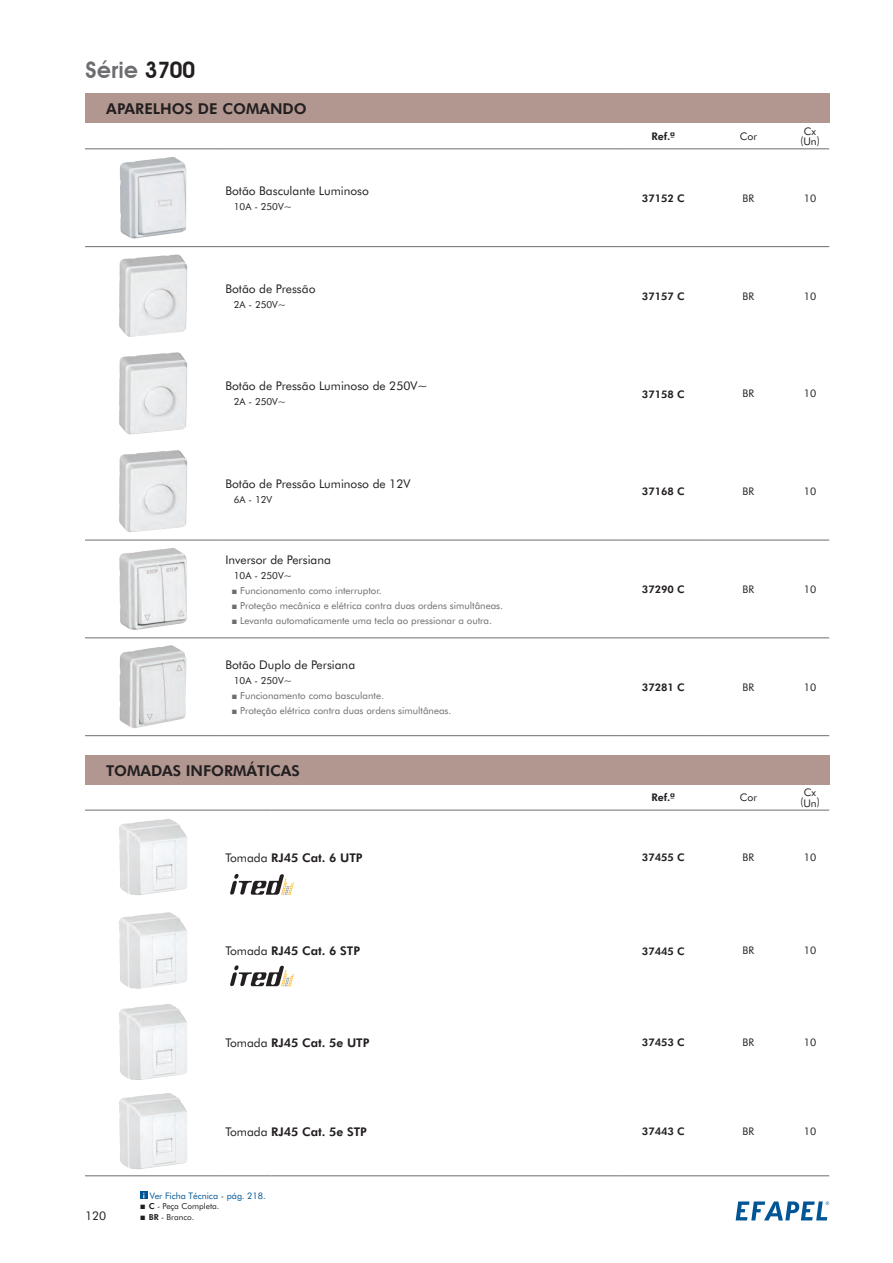
<style>
.page{position:relative;width:893px;height:1263px;background:#fff}
.page>*{position:absolute;margin:0;border:0;box-sizing:border-box;transform-origin:0 0}
.t1{font:600 22.65px "Avant Garde";color:#6c6d70}
.t2{font:800 15px "Futura BT";color:#231f20}
.t3{font:12px "Futura BT";color:#231f20}
.t4{font:800 12px "Futura BT";color:#231f20}
.t5{font:800 10.5px "Futura BT";color:#231f20}
.t6{font:10.5px/9.8px "Futura BT";color:#231f20;text-align:center}
.t7{font:9.75px/15px "Futura BT";color:#6c6d70}
.t8{font:9.75px "Futura BT";color:#231f20}
.t9{font:9px "Futura BT";color:#005595}
.t10{font:8.25px/10.5px "Futura BT";color:#231f20}
.s1{color:#231f20}
.s2{font-weight:400}
.s3{font-weight:800}
</style>
<div class="page">
<svg style="left:736px;top:1201px;width:93px;height:19px"></svg>
<div style="left:85px;top:94px;width:744px;height:29px;background:#b29790"></div>
<hr style="left:85px;top:540px;width:136px;height:1px;background:#6c6d70">
<hr style="left:221px;top:540px;width:400px;height:1px;background:#6c6d70">
<hr style="left:621px;top:540px;width:85px;height:1px;background:#6c6d70">
<hr style="left:706px;top:540px;width:85px;height:1px;background:#6c6d70">
<hr style="left:791px;top:540px;width:38px;height:1px;background:#6c6d70">
<hr style="left:85px;top:638px;width:136px;height:1px;background:#6c6d70">
<hr style="left:221px;top:638px;width:400px;height:1px;background:#6c6d70">
<hr style="left:621px;top:638px;width:85px;height:1px;background:#6c6d70">
<hr style="left:706px;top:638px;width:85px;height:1px;background:#6c6d70">
<hr style="left:791px;top:638px;width:38px;height:1px;background:#6c6d70">
<hr style="left:85px;top:735px;width:136px;height:1px;background:#6c6d70">
<hr style="left:221px;top:735px;width:400px;height:1px;background:#6c6d70">
<hr style="left:621px;top:735px;width:85px;height:1px;background:#6c6d70">
<hr style="left:706px;top:735px;width:85px;height:1px;background:#6c6d70">
<hr style="left:791px;top:735px;width:38px;height:1px;background:#6c6d70">
<hr style="left:85px;top:149px;width:136px;height:1px;background:#6c6d70">
<hr style="left:221px;top:149px;width:400px;height:1px;background:#6c6d70">
<hr style="left:621px;top:149px;width:85px;height:1px;background:#6c6d70">
<hr style="left:706px;top:149px;width:85px;height:1px;background:#6c6d70">
<hr style="left:791px;top:149px;width:38px;height:1px;background:#6c6d70">
<hr style="left:85px;top:246px;width:136px;height:1px;background:#6c6d70">
<hr style="left:221px;top:246px;width:400px;height:1px;background:#6c6d70">
<hr style="left:621px;top:246px;width:85px;height:1px;background:#6c6d70">
<hr style="left:706px;top:246px;width:85px;height:1px;background:#6c6d70">
<hr style="left:791px;top:246px;width:38px;height:1px;background:#6c6d70">
<img style="left:120px;top:157px;width:66px;height:82px">
<img style="left:119px;top:254px;width:68px;height:83px">
<img style="left:119px;top:352px;width:68px;height:82px">
<img style="left:119px;top:450px;width:68px;height:82px">
<img style="left:119px;top:548px;width:68px;height:82px">
<img style="left:120px;top:645px;width:67px;height:83px">
<div style="left:85px;top:755px;width:744px;height:29px;background:#b29790"></div>
<hr style="left:85px;top:810px;width:136px;height:1px;background:#6c6d70">
<hr style="left:221px;top:810px;width:51px;height:1px;background:#6c6d70">
<hr style="left:272px;top:810px;width:151px;height:1px;background:#6c6d70">
<hr style="left:423px;top:810px;width:198px;height:1px;background:#6c6d70">
<hr style="left:621px;top:810px;width:85px;height:1px;background:#6c6d70">
<hr style="left:706px;top:810px;width:85px;height:1px;background:#6c6d70">
<hr style="left:791px;top:810px;width:38px;height:1px;background:#6c6d70">
<hr style="left:85px;top:1175px;width:136px;height:1px;background:#6c6d70">
<hr style="left:221px;top:1175px;width:51px;height:1px;background:#6c6d70">
<hr style="left:272px;top:1175px;width:151px;height:1px;background:#6c6d70">
<hr style="left:423px;top:1175px;width:198px;height:1px;background:#6c6d70">
<hr style="left:621px;top:1175px;width:85px;height:1px;background:#6c6d70">
<hr style="left:706px;top:1175px;width:85px;height:1px;background:#6c6d70">
<hr style="left:791px;top:1175px;width:38px;height:1px;background:#6c6d70">
<img style="left:119px;top:819px;width:68px;height:76px">
<img style="left:119px;top:912px;width:68px;height:77px">
<img style="left:119px;top:1004px;width:68px;height:76px">
<img style="left:119px;top:1093px;width:68px;height:77px">
<svg style="left:230px;top:874px;width:64px;height:21px"></svg>
<svg style="left:230px;top:965px;width:64px;height:21px"></svg>
<svg style="left:140px;top:1192px;width:7px;height:7px"></svg>
<h1 class="t1" style="left:85px;top:56px;width:112px">Série <span class="s1">3700</span></h1>
<h2 class="t2" style="left:106px;top:100px;width:58px">APARELHOS</h2>
<h2 class="t2" style="left:198px;top:100px;width:109px">DE COMANDO</h2>
<p class="t3" style="left:225px;top:183px;width:145px">Botão Basculante Luminoso</p>
<p class="t8" style="left:234px;top:200px;width:59px">10A - 250V~</p>
<p class="t3" style="left:225px;top:281px;width:92px">Botão de Pressão</p>
<p class="t8" style="left:234px;top:298px;width:54px">2A - 250V~</p>
<p class="t3" style="left:225px;top:379px;width:204px">Botão de Pressão Luminoso de 250V~</p>
<p class="t8" style="left:234px;top:396px;width:54px">2A - 250V~</p>
<p class="t3" style="left:225px;top:477px;width:187px">Botão de Pressão Luminoso de 12V</p>
<p class="t8" style="left:234px;top:494px;width:40px">6A - 12V</p>
<p class="t5" style="left:652px;top:130px;width:25px">Ref.ª</p>
<p class="t6" style="left:740px;top:131px;width:19px">Cor</p>
<p class="t6" style="left:800px;top:126px;width:21px">Cx (Un)</p>
<p class="t5" style="left:642px;top:192px;width:44px">37152 C</p>
<p class="t6" style="left:743px;top:193px;width:13px">BR</p>
<p class="t6" style="left:804px;top:193px;width:14px">10</p>
<p class="t5" style="left:642px;top:290px;width:44px">37157 C</p>
<p class="t6" style="left:743px;top:291px;width:13px">BR</p>
<p class="t6" style="left:804px;top:291px;width:14px">10</p>
<p class="t5" style="left:642px;top:387px;width:44px">37158 C</p>
<p class="t6" style="left:743px;top:389px;width:13px">BR</p>
<p class="t6" style="left:804px;top:389px;width:14px">10</p>
<p class="t5" style="left:642px;top:485px;width:44px">37168 C</p>
<p class="t6" style="left:743px;top:486px;width:13px">BR</p>
<p class="t6" style="left:804px;top:486px;width:14px">10</p>
<p class="t3" style="left:225px;top:552px;width:107px">Inversor de Persiana</p>
<p class="t8" style="left:234px;top:569px;width:59px">10A - 250V~</p>
<p class="t7" style="left:240px;top:582px;width:264px">Funcionamento como interruptor.<br>Proteção mecânica e elétrica contra duas ordens simultâneas.<br>Levanta automaticamente uma tecla ao pressionar a outra.</p>
<p class="t5" style="left:642px;top:583px;width:44px">37290 C</p>
<p class="t6" style="left:743px;top:584px;width:13px">BR</p>
<p class="t6" style="left:804px;top:584px;width:14px">10</p>
<p class="t3" style="left:225px;top:657px;width:131px">Botão Duplo de Persiana</p>
<p class="t8" style="left:234px;top:674px;width:59px">10A - 250V~</p>
<p class="t7" style="left:240px;top:688px;width:213px">Funcionamento como basculante.<br>Proteção elétrica contra duas ordens simultâneas.</p>
<p class="t5" style="left:642px;top:681px;width:44px">37281 C</p>
<p class="t6" style="left:743px;top:682px;width:13px">BR</p>
<p class="t6" style="left:804px;top:682px;width:14px">10</p>
<h2 class="t2" style="left:106px;top:761px;width:185px">TOMADAS INFORMÁTICAS</h2>
<p class="t5" style="left:652px;top:791px;width:25px">Ref.ª</p>
<p class="t6" style="left:740px;top:792px;width:19px">Cor</p>
<p class="t6" style="left:800px;top:787px;width:21px">Cx (Un)</p>
<p class="t4" style="left:225px;top:850px;width:139px"><span class="s2">Tomada</span> RJ45 Cat. 6 UTP</p>
<p class="t5" style="left:642px;top:851px;width:44px">37455 C</p>
<p class="t6" style="left:743px;top:852px;width:13px">BR</p>
<p class="t6" style="left:804px;top:852px;width:14px">10</p>
<p class="t4" style="left:225px;top:944px;width:136px"><span class="s2">Tomada</span> RJ45 Cat. 6 STP</p>
<p class="t5" style="left:642px;top:944px;width:44px">37445 C</p>
<p class="t6" style="left:743px;top:946px;width:13px">BR</p>
<p class="t6" style="left:804px;top:946px;width:14px">10</p>
<p class="t4" style="left:225px;top:1035px;width:146px"><span class="s2">Tomada</span> RJ45 Cat. 5e UTP</p>
<p class="t5" style="left:642px;top:1036px;width:44px">37453 C</p>
<p class="t6" style="left:743px;top:1037px;width:13px">BR</p>
<p class="t6" style="left:804px;top:1037px;width:14px">10</p>
<p class="t3" style="left:85px;top:1209px;width:23px">120</p>
<p class="t4" style="left:225px;top:1124px;width:143px"><span class="s2">Tomada</span> RJ45 Cat. 5e STP</p>
<p class="t5" style="left:642px;top:1125px;width:44px">37443 C</p>
<p class="t6" style="left:743px;top:1126px;width:13px">BR</p>
<p class="t6" style="left:804px;top:1126px;width:14px">10</p>
<p class="t9" style="left:150px;top:1190px;width:117px">Ver Ficha Técnica - pág. 218.</p>
<p class="t10" style="left:149px;top:1201px;width:72px"><span class="s3">C</span> - Peça Completa.<br><span class="s3">BR</span> - Branco.</p>
</div>
